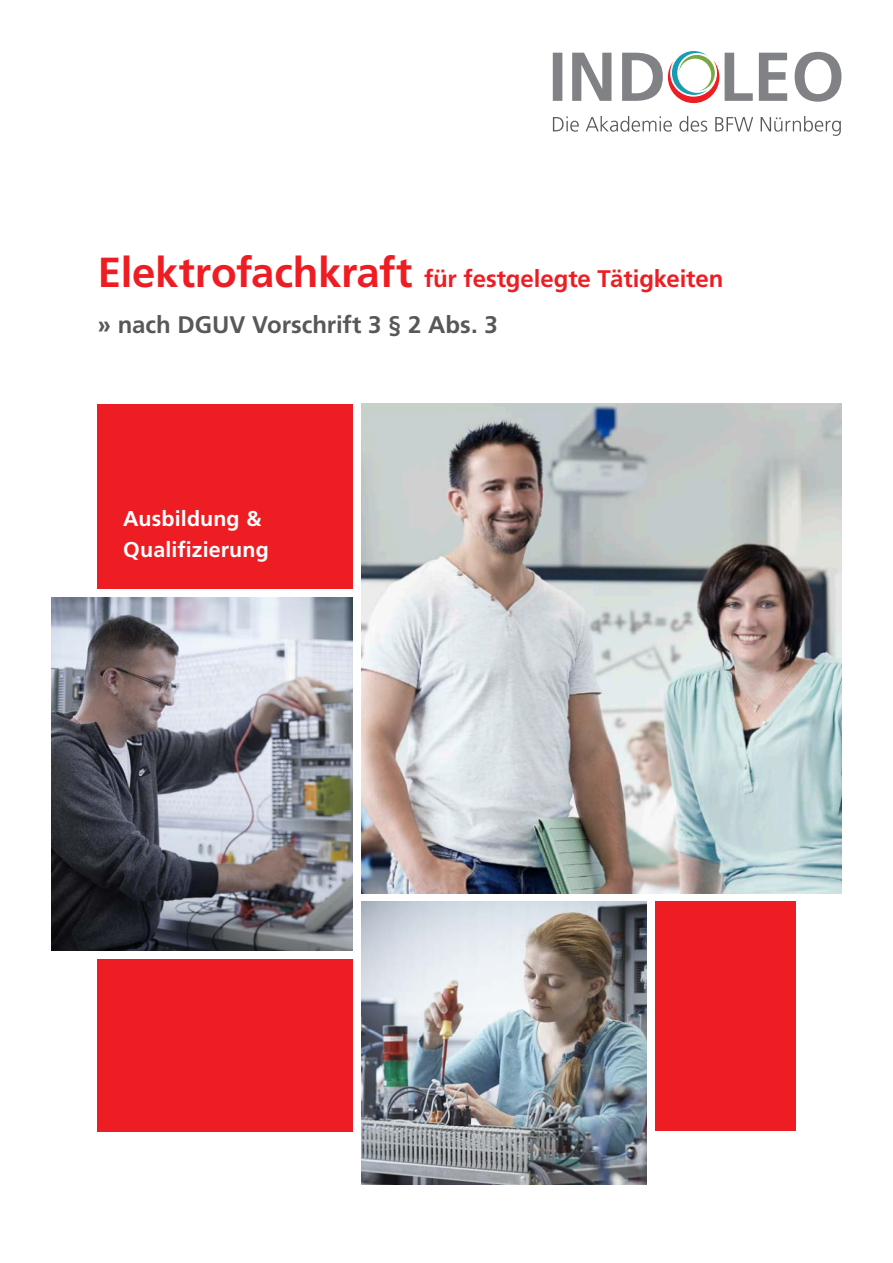
<style>
.page{position:relative;width:893px;height:1263px;background:#fff}
.page>*{position:absolute;margin:0;border:0;box-sizing:border-box;transform-origin:0 0}
.t1{font:700 24px "Frutiger";letter-spacing:-.005em;color:#ee1d23}
.t2{font:700 24px "Frutiger";color:#57585a}
.t3{font:700 21.45px/31px "Frutiger";letter-spacing:.005em;color:#fff}
.s1{font-size:42px}
</style>
<div class="page">
<svg style="left:553px;top:51px;width:288px;height:52px"></svg>
<svg style="left:553px;top:116px;width:288px;height:20px"></svg>
<div style="left:98px;top:959px;width:255px;height:172px;background:#ee1d23"></div>
<div style="left:98px;top:404px;width:255px;height:185px;background:#ee1d23"></div>
<div style="left:655px;top:901px;width:140px;height:230px;background:#ee1d23"></div>
<img style="left:361px;top:404px;width:481px;height:489px">
<img style="left:361px;top:901px;width:285px;height:283px">
<img style="left:51px;top:597px;width:302px;height:353px">
<p class="t1" style="left:98px;top:264px;width:627px"><span class="s1">Elektrofachkraft</span> für festgelegte Tätigkeiten</p>
<p class="t2" style="left:98px;top:310px;width:402px">» nach DGUV Vorschrift 3 § 2 Abs. 3</p>
<p class="t3" style="left:123px;top:503px;width:147px">Ausbildung &amp;<br>Qualifizierung</p>
</div>
